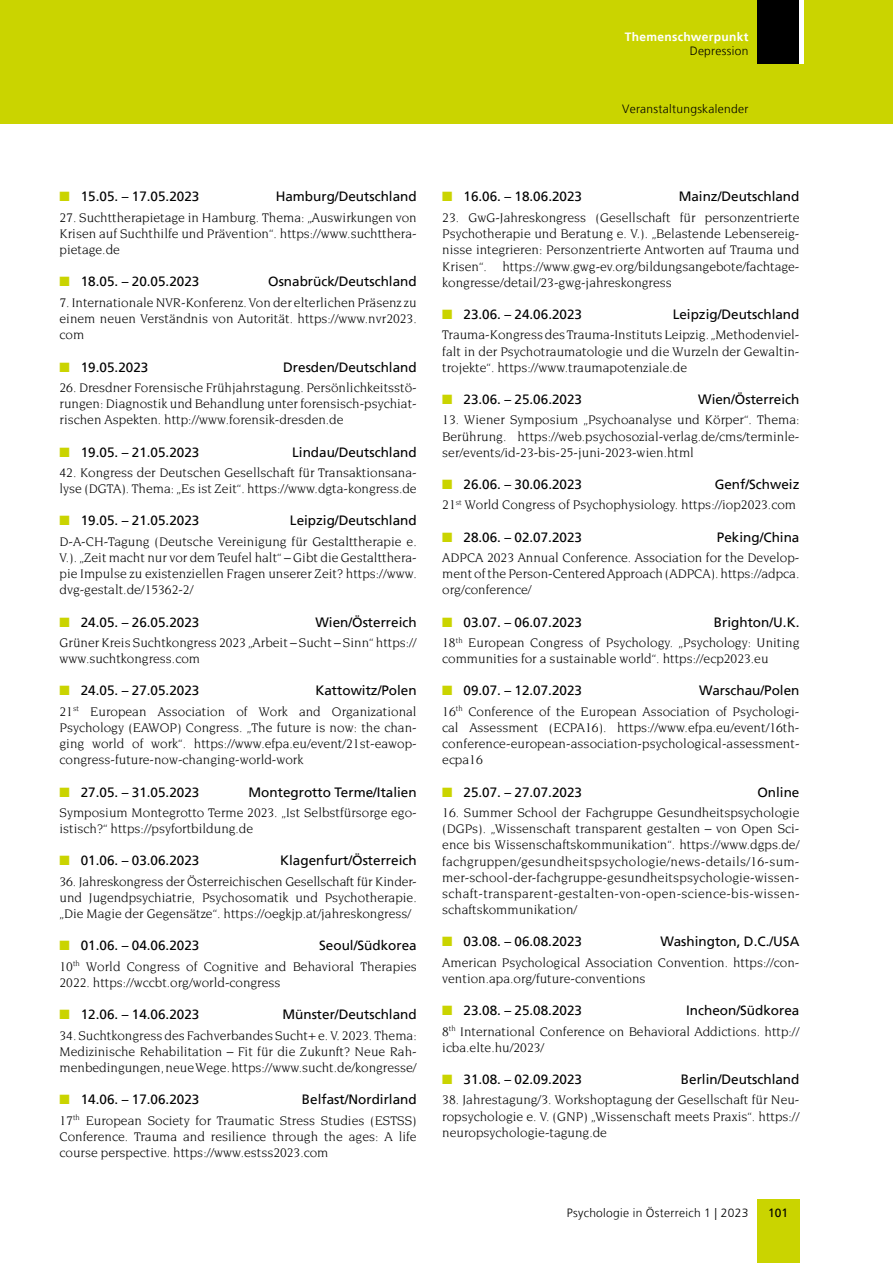
<style>
.page{position:relative;width:893px;height:1263px;background:#fff}
.page>*{position:absolute;margin:0;border:0;box-sizing:border-box;transform-origin:0 0}
.t1{font:13.5px/16.2px "Novarese Std";color:#000;text-align:justify}
.t2{font:13.5px "Frutiger LT";color:#000}
.t3{font:300 12px "Frutiger LT";letter-spacing:.025em;color:#000}
.t4{font:700 12px "Frutiger LT";letter-spacing:.025em;color:#fff}
.t5{font:12px "Frutiger LT";color:#000}
.s1{color:#cad400}
</style>
<div class="page">
<div style="left:757px;top:1199px;width:42px;height:64px;background:#cad400"></div>
<div style="left:0;top:0;width:893px;height:123px;background:#cad400"></div>
<div style="left:757px;top:0;width:42px;height:64px;background:#000"></div>
<div style="left:799px;top:0;width:5px;height:64px;background:#fff"></div>
<p class="t4" style="left:625px;top:30px;width:125px">Themenschwerpunkt</p>
<p class="t3" style="left:690px;top:44px;width:60px">Depression</p>
<p class="t3" style="left:622px;top:102px;width:128px">Veranstaltungskalender</p>
<p class="t2" style="left:60px;top:189px;width:141px"><span class="s1">■</span> 15.05. – 17.05.2023</p>
<p class="t2" style="left:276px;top:189px;width:143px">Hamburg/Deutschland</p>
<p class="t1" style="left:60px;top:209px;width:359px">27. Suchttherapietage in Hamburg. Thema: „Auswirkungen von Krisen auf Suchthilfe und Prävention“. https://www.suchtthera&shy;pietage.de</p>
<p class="t2" style="left:60px;top:274px;width:141px"><span class="s1">■</span> 18.05. – 20.05.2023</p>
<p class="t2" style="left:268px;top:274px;width:150px">Osnabrück/Deutschland</p>
<p class="t1" style="left:60px;top:294px;width:359px">7. Internationale NVR-Konferenz. Von der elterlichen Präsenz zu einem neuen Verständnis von Autorität. https://www.nvr2023. com</p>
<p class="t2" style="left:60px;top:359px;width:90px"><span class="s1">■</span> 19.05.2023</p>
<p class="t2" style="left:283px;top:359px;width:135px">Dresden/Deutschland</p>
<p class="t1" style="left:60px;top:379px;width:359px">26. Dresdner Forensische Frühjahrstagung. Persönlichkeitsstö&shy;rungen: Diagnostik und Behandlung unter forensisch-psychiat&shy;rischen Aspekten. http://www.forensik-dresden.de</p>
<p class="t2" style="left:60px;top:444px;width:141px"><span class="s1">■</span> 19.05. – 21.05.2023</p>
<p class="t2" style="left:292px;top:444px;width:126px">Lindau/Deutschland</p>
<p class="t1" style="left:60px;top:464px;width:359px">42. Kongress der Deutschen Gesellschaft für Transaktionsana&shy;lyse (DGTA). Thema: „Es ist Zeit“. https://www.dgta-kongress.de</p>
<p class="t2" style="left:60px;top:513px;width:141px"><span class="s1">■</span> 19.05. – 21.05.2023</p>
<p class="t2" style="left:290px;top:513px;width:128px">Leipzig/Deutschland</p>
<p class="t1" style="left:60px;top:533px;width:359px">D-A-CH-Tagung (Deutsche Vereinigung für Gestalttherapie e.<br>V.). „Zeit macht nur vor dem Teufel halt“ – Gibt die Gestaltthera&shy;pie Impulse zu existenziellen Fragen unserer Zeit? https://www. dvg-gestalt.de/15362-2/</p>
<p class="t2" style="left:60px;top:614px;width:141px"><span class="s1">■</span> 24.05. – 26.05.2023</p>
<p class="t2" style="left:315px;top:614px;width:103px">Wien/Österreich</p>
<p class="t1" style="left:60px;top:634px;width:359px">Grüner Kreis Suchtkongress 2023 „Arbeit – Sucht – Sinn“ https:// www.suchtkongress.com</p>
<p class="t2" style="left:60px;top:683px;width:141px"><span class="s1">■</span> 24.05. – 27.05.2023</p>
<p class="t2" style="left:315px;top:683px;width:103px">Kattowitz/Polen</p>
<p class="t1" style="left:60px;top:703px;width:359px">21<sup>st</sup> European Association of Work and Organizational Psychology (EAWOP) Congress. „The future is now: the chan&shy;ging world of work“. https://www.efpa.eu/event/21st-eawop&shy;congress-future-now-changing-world-work</p>
<p class="t2" style="left:60px;top:784px;width:141px"><span class="s1">■</span> 27.05. – 31.05.2023</p>
<p class="t2" style="left:249px;top:784px;width:170px">Montegrotto Terme/Italien</p>
<p class="t1" style="left:60px;top:804px;width:359px">Symposium Montegrotto Terme 2023. „Ist Selbstfürsorge ego&shy;istisch?“ https://psyfortbildung.de</p>
<p class="t2" style="left:60px;top:853px;width:141px"><span class="s1">■</span> 01.06. – 03.06.2023</p>
<p class="t2" style="left:280px;top:853px;width:138px">Klagenfurt/Österreich</p>
<p class="t1" style="left:60px;top:873px;width:359px">36. Jahreskongress der Österreichischen Gesellschaft für Kinder&shy;und Jugendpsychiatrie, Psychosomatik und Psychotherapie. „Die Magie der Gegensätze“. https://oegkjp.at/jahreskongress/</p>
<p class="t2" style="left:60px;top:938px;width:141px"><span class="s1">■</span> 01.06. – 04.06.2023</p>
<p class="t2" style="left:319px;top:938px;width:99px">Seoul/Südkorea</p>
<p class="t1" style="left:60px;top:958px;width:359px">10<sup>th</sup> World Congress of Cognitive and Behavioral Therapies<br>2022. https://wccbt.org/world-congress</p>
<p class="t2" style="left:60px;top:1006px;width:141px"><span class="s1">■</span> 12.06. – 14.06.2023</p>
<p class="t2" style="left:282px;top:1006px;width:136px">Münster/Deutschland</p>
<p class="t1" style="left:60px;top:1027px;width:359px">34. Suchtkongress des Fachverbandes Sucht+ e. V. 2023. Thema:<br>Medizinische Rehabilitation – Fit für die Zukunft? Neue Rah&shy;menbedingungen, neue Wege. https://www.sucht.de/kongresse/</p>
<p class="t2" style="left:60px;top:1091px;width:141px"><span class="s1">■</span> 14.06. – 17.06.2023</p>
<p class="t2" style="left:302px;top:1091px;width:116px">Belfast/Nordirland</p>
<p class="t1" style="left:60px;top:1112px;width:359px">17<sup>th</sup> European Society for Traumatic Stress Studies (ESTSS)<br>Conference. Trauma and resilience through the ages: A life course perspective. https://www.estss2023.com</p>
<p class="t2" style="left:442px;top:189px;width:141px"><span class="s1">■</span> 16.06. – 18.06.2023</p>
<p class="t2" style="left:679px;top:189px;width:122px">Mainz/Deutschland</p>
<p class="t1" style="left:442px;top:209px;width:359px">23. GwG-Jahreskongress (Gesellschaft für personzentrierte Psychotherapie und Beratung e. V.). „Belastende Lebensereig&shy;nisse integrieren: Personzentrierte Antworten auf Trauma und Krisen“. https://www.gwg-ev.org/bildungsangebote/fachtage&shy;kongresse/detail/23-gwg-jahreskongress</p>
<p class="t2" style="left:442px;top:306px;width:141px"><span class="s1">■</span> 23.06. – 24.06.2023</p>
<p class="t2" style="left:673px;top:306px;width:128px">Leipzig/Deutschland</p>
<p class="t1" style="left:442px;top:327px;width:359px">Trauma-Kongress des Trauma-Instituts Leipzig. „Methodenviel&shy;falt in der Psychotraumatologie und die Wurzeln der Gewaltin&shy;trojekte“. https://www.traumapotenziale.de</p>
<p class="t2" style="left:442px;top:391px;width:141px"><span class="s1">■</span> 23.06. – 25.06.2023</p>
<p class="t2" style="left:698px;top:391px;width:103px">Wien/Österreich</p>
<p class="t1" style="left:442px;top:412px;width:359px">13. Wiener Symposium „Psychoanalyse und Körper“. Thema:<br>Berührung. https://web.psychosozial-verlag.de/cms/terminle&shy;ser/events/id-23-bis-25-juni-2023-wien.html</p>
<p class="t2" style="left:442px;top:476px;width:141px"><span class="s1">■</span> 26.06. – 30.06.2023</p>
<p class="t2" style="left:715px;top:476px;width:86px">Genf/Schweiz</p>
<p class="t1" style="left:442px;top:497px;width:355px">21<sup>st</sup> World Congress of Psychophysiology. https://iop2023.com</p>
<p class="t2" style="left:442px;top:529px;width:141px"><span class="s1">■</span> 28.06. – 02.07.2023</p>
<p class="t2" style="left:717px;top:529px;width:84px">Peking/China</p>
<p class="t1" style="left:442px;top:549px;width:359px">ADPCA 2023 Annual Conference. Association for the Develop&shy;ment of the Person-Centered Approach (ADPCA). https://adpca. org/conference/</p>
<p class="t2" style="left:442px;top:614px;width:141px"><span class="s1">■</span> 03.07. – 06.07.2023</p>
<p class="t2" style="left:714px;top:614px;width:87px">Brighton/U.K.</p>
<p class="t1" style="left:442px;top:634px;width:359px">18<sup>th</sup> European Congress of Psychology. „Psychology: Uniting communities for a sustainable world“. https://ecp2023.eu</p>
<p class="t2" style="left:442px;top:683px;width:141px"><span class="s1">■</span> 09.07. – 12.07.2023</p>
<p class="t2" style="left:699px;top:683px;width:102px">Warschau/Polen</p>
<p class="t1" style="left:442px;top:703px;width:359px">16<sup>th</sup> Conference of the European Association of Psychologi&shy;cal Assessment (ECPA16). https://www.efpa.eu/event/16th&shy;conference-european-association-psychological-assessment&shy;ecpa16</p>
<p class="t2" style="left:442px;top:784px;width:141px"><span class="s1">■</span> 25.07. – 27.07.2023</p>
<p class="t2" style="left:757px;top:784px;width:44px">Online</p>
<p class="t1" style="left:442px;top:804px;width:359px">16. Summer School der Fachgruppe Gesundheitspsychologie (DGPs). „Wissenschaft transparent gestalten – von Open Sci&shy;ence bis Wissenschaftskommunikation“. https://www.dgps.de/ fachgruppen/gesundheitspsychologie/news-details/16-sum&shy;mer-school-der-fachgruppe-gesundheitspsychologie-wissen&shy;schaft-transparent-gestalten-von-open-science-bis-wissen&shy;schaftskommunikation/</p>
<p class="t2" style="left:442px;top:934px;width:141px"><span class="s1">■</span> 03.08. – 06.08.2023</p>
<p class="t2" style="left:660px;top:934px;width:140px">Washington, D.C./USA</p>
<p class="t1" style="left:442px;top:954px;width:359px">American Psychological Association Convention. https://con&shy;vention.apa.org/future-conventions</p>
<p class="t2" style="left:442px;top:1002px;width:141px"><span class="s1">■</span> 23.08. – 25.08.2023</p>
<p class="t2" style="left:686px;top:1002px;width:115px">Incheon/Südkorea</p>
<p class="t1" style="left:442px;top:1023px;width:359px">8<sup>th</sup> International Conference on Behavioral Addictions. http:// icba.elte.hu/2023/</p>
<p class="t2" style="left:442px;top:1071px;width:141px"><span class="s1">■</span> 31.08. – 02.09.2023</p>
<p class="t2" style="left:681px;top:1071px;width:120px">Berlin/Deutschland</p>
<p class="t1" style="left:442px;top:1092px;width:359px">38. Jahrestagung/3. Workshoptagung der Gesellschaft für Neu&shy;ropsychologie e. V. (GNP) „Wissenschaft meets Praxis“. https:// neuropsychologie-tagung.de</p>
<p class="t3" style="left:567px;top:1206px;width:183px">Psychologie in Österreich 1 | 2023</p>
<p class="t5" style="left:768px;top:1205px;width:22px">101</p>
</div>
